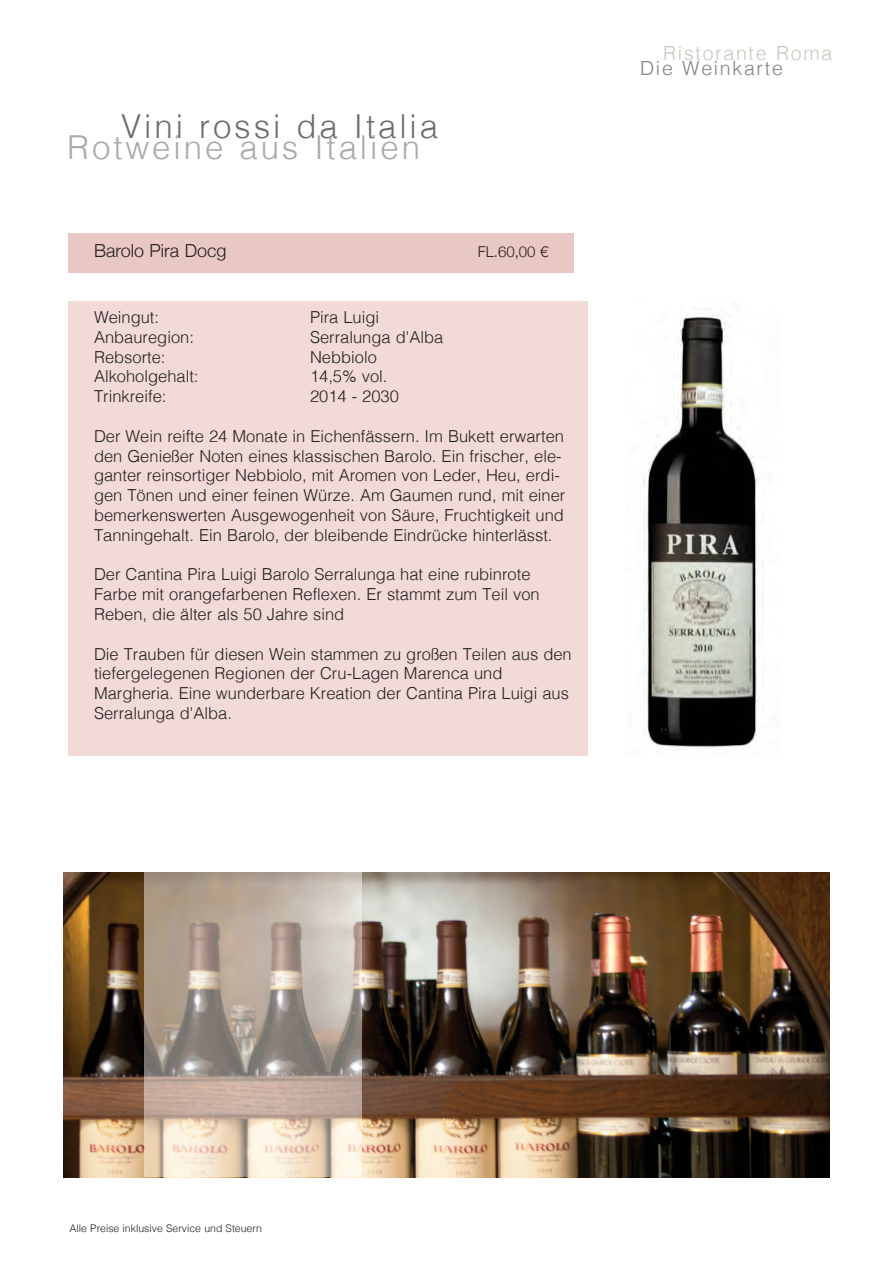
<style>
.page{position:relative;width:893px;height:1263px;background:#fff}
.page>*{position:absolute;margin:0;border:0;box-sizing:border-box;transform-origin:0 0}
.t1{font:300 33px "Helvetica";letter-spacing:.09em;color:#a8a9ad}
.t2{font:300 33px "Helvetica";letter-spacing:.09em;color:#6c6d70}
.t3{font:300 19.5px "Helvetica";letter-spacing:.09em;color:#c7c7bd}
.t4{font:300 19.5px "Helvetica";letter-spacing:.09em;color:#808285}
.t5{font:300 18px "Helvetica Neue";color:#231f20}
.t6{font:300 16.5px/19.8px "Helvetica";color:#231f20}
.t7{font:300 15px "Helvetica Neue";color:#231f20}
.t8{font:300 10.5px "Helvetica";color:#231f20}
</style>
<div class="page">
<img style="left:64px;top:873px;width:765px;height:304px">
<img style="left:145px;top:872px;width:217px;height:305px">
<div style="left:68px;top:233px;width:506px;height:39px;background:#e9c7c3"></div>
<div style="left:68px;top:301px;width:520px;height:455px;background:#f1dad7"></div>
<img style="left:643px;top:308px;width:120px;height:442px">
<h1 class="t2" style="left:121px;top:113px;width:319px">Vini rossi da Italia</h1>
<h1 class="t1" style="left:67px;top:134px;width:354px">Rotweine aus Italien</h1>
<p class="t5" style="left:94px;top:239px;width:134px">Barolo Pira Docg</p>
<p class="t7" style="left:478px;top:242px;width:72px">FL.60,00 €</p>
<p class="t6" style="left:94px;top:309px;width:67px">Weingut:</p>
<p class="t6" style="left:310px;top:309px;width:71px">Pira Luigi</p>
<p class="t6" style="left:94px;top:328px;width:101px">Anbauregion:</p>
<p class="t6" style="left:310px;top:328px;width:135px">Serralunga d'Alba</p>
<p class="t6" style="left:94px;top:348px;width:73px">Rebsorte:</p>
<p class="t6" style="left:310px;top:348px;width:68px">Nebbiolo</p>
<p class="t6" style="left:94px;top:368px;width:106px">Alkoholgehalt:</p>
<p class="t6" style="left:310px;top:368px;width:79px">14,5% vol.</p>
<p class="t6" style="left:94px;top:388px;width:74px">Trinkreife:</p>
<p class="t6" style="left:310px;top:388px;width:90px">2014 - 2030</p>
<p class="t6" style="left:94px;top:427px;width:473px">Der Wein reifte 24 Monate in Eichenfässern. Im Bukett erwarten den Genießer Noten eines klassischen Barolo. Ein frischer, ele&shy;ganter reinsortiger Nebbiolo, mit Aromen von Leder, Heu, erdi&shy;gen Tönen und einer feinen Würze. Am Gaumen rund, mit einer bemerkenswerten Ausgewogenheit von Säure, Fruchtigkeit und Tanningehalt. Ein Barolo, der bleibende Eindrücke hinterlässt.</p>
<p class="t6" style="left:94px;top:566px;width:447px">Der Cantina Pira Luigi Barolo Serralunga hat eine rubinrote<br>Farbe mit orangefarbenen Reflexen. Er stammt zum Teil von<br>Reben, die älter als 50 Jahre sind</p>
<p class="t6" style="left:94px;top:645px;width:479px">Die Trauben für diesen Wein stammen zu großen Teilen aus den tiefergelegenen Regionen der Cru-Lagen Marenca und Margheria. Eine wunderbare Kreation der Cantina Pira Luigi aus Serralunga d'Alba.</p>
<p class="t3" style="left:663px;top:45px;width:170px">Ristorante Roma</p>
<p class="t4" style="left:640px;top:60px;width:144px">Die Weinkarte</p>
<p class="t8" style="left:70px;top:1224px;width:194px">Alle Preise inklusive Service und Steuern</p>
</div>
